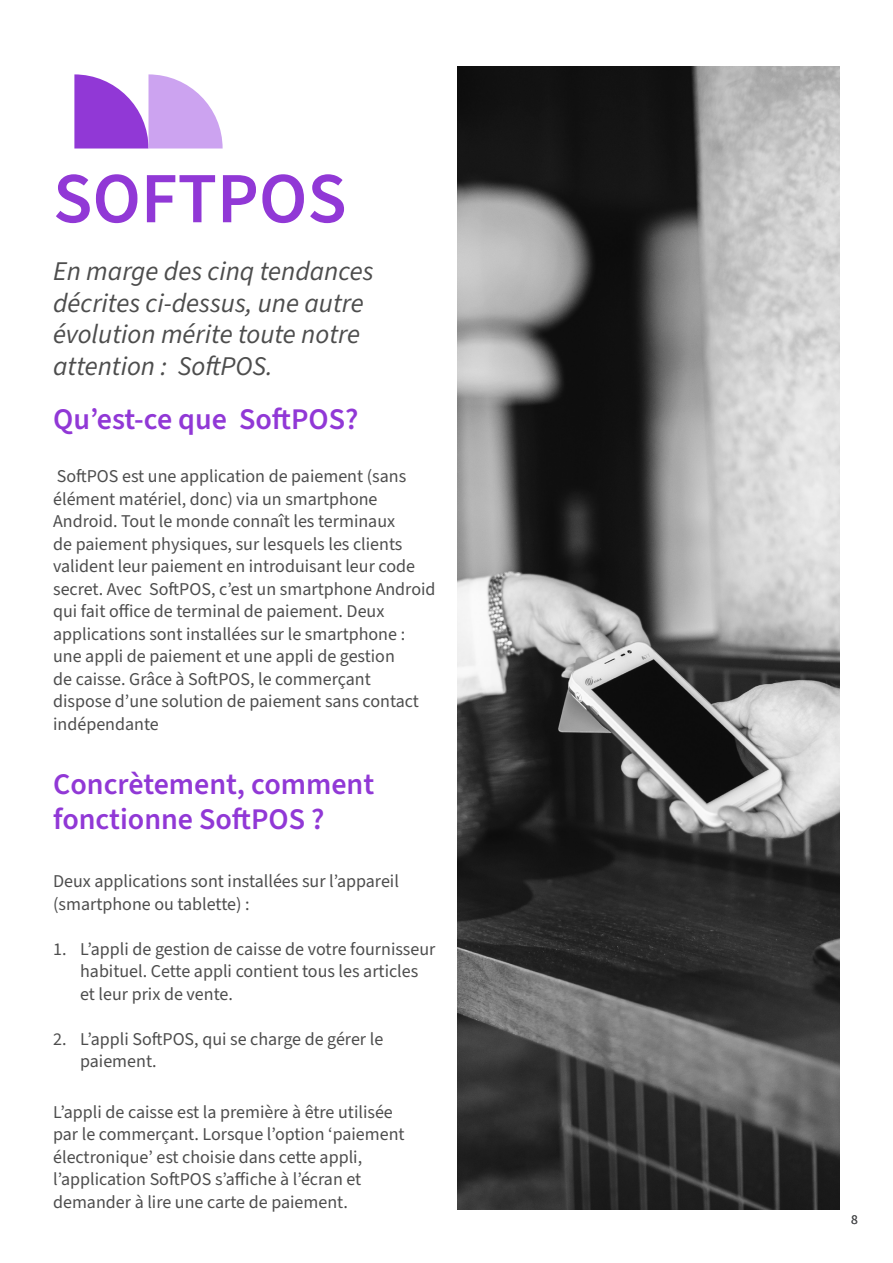
<style>
.page{position:relative;width:893px;height:1263px;background:#fff}
.page>*{position:absolute;margin:0;border:0;box-sizing:border-box;transform-origin:0 0}
.t1{font:600 72px "Source Sans 3";color:#9138d6}
.t2{font:600 30px/34.5px "Source Sans 3";color:#9138d6}
.t3{font:italic 27px/31.5px "Source Sans 3";color:#4d4d4d}
.t4{font:18px/22.5px "Source Sans 3";color:#4d4d4d}
.t5{font:13.5px "Source Sans 3";color:#515254}
</style>
<div class="page">
<svg style="left:74px;top:74px;width:149px;height:75px"></svg>
<img style="left:457px;top:66px;width:383px;height:1144px">
<h1 class="t1" style="left:53px;top:150px;width:295px">SOFTPOS</h1>
<h3 class="t3" style="left:53px;top:256px;width:322px">En marge des cinq tendances décrites ci-dessus, une autre évolution mérite toute notre attention : SoftPOS.</h3>
<h2 class="t2" style="left:53px;top:402px;width:307px">Qu’est-ce que SoftPOS?</h2>
<p class="t4" style="left:53px;top:465px;width:384px">SoftPOS est une application de paiement (sans élément matériel, donc) via un smartphone Android. Tout le monde connaît les terminaux<br>de paiement physiques, sur lesquels les clients valident leur paiement en introduisant leur code secret. Avec SoftPOS, c’est un smartphone Android qui fait office de terminal de paiement. Deux applications sont installées sur le smartphone : une appli de paiement et une appli de gestion<br>de caisse. Grâce à SoftPOS, le commerçant<br>dispose d’une solution de paiement sans contact indépendante</p>
<h2 class="t2" style="left:53px;top:768px;width:323px">Concrètement, comment fonctionne SoftPOS ?</h2>
<p class="t4" style="left:53px;top:870px;width:347px">Deux applications sont installées sur l’appareil (smartphone ou tablette) :</p>
<p class="t4" style="left:80px;top:938px;width:357px;text-indent:-27px">1. L’appli de gestion de caisse de votre fournisseur habituel. Cette appli contient tous les articles et leur prix de vente.</p>
<p class="t4" style="left:80px;top:1028px;width:305px;text-indent:-27px">2. L’appli SoftPOS, qui se charge de gérer le paiement.</p>
<p class="t4" style="left:53px;top:1101px;width:353px">L’appli de caisse est la première à être utilisée par le commerçant. Lorsque l’option ‘paiement électronique’ est choisie dans cette appli, l’application SoftPOS s’affiche à l’écran et demander à lire une carte de paiement.</p>
<p class="t5" style="left:851px;top:1210px;width:8px">8</p>
</div>
